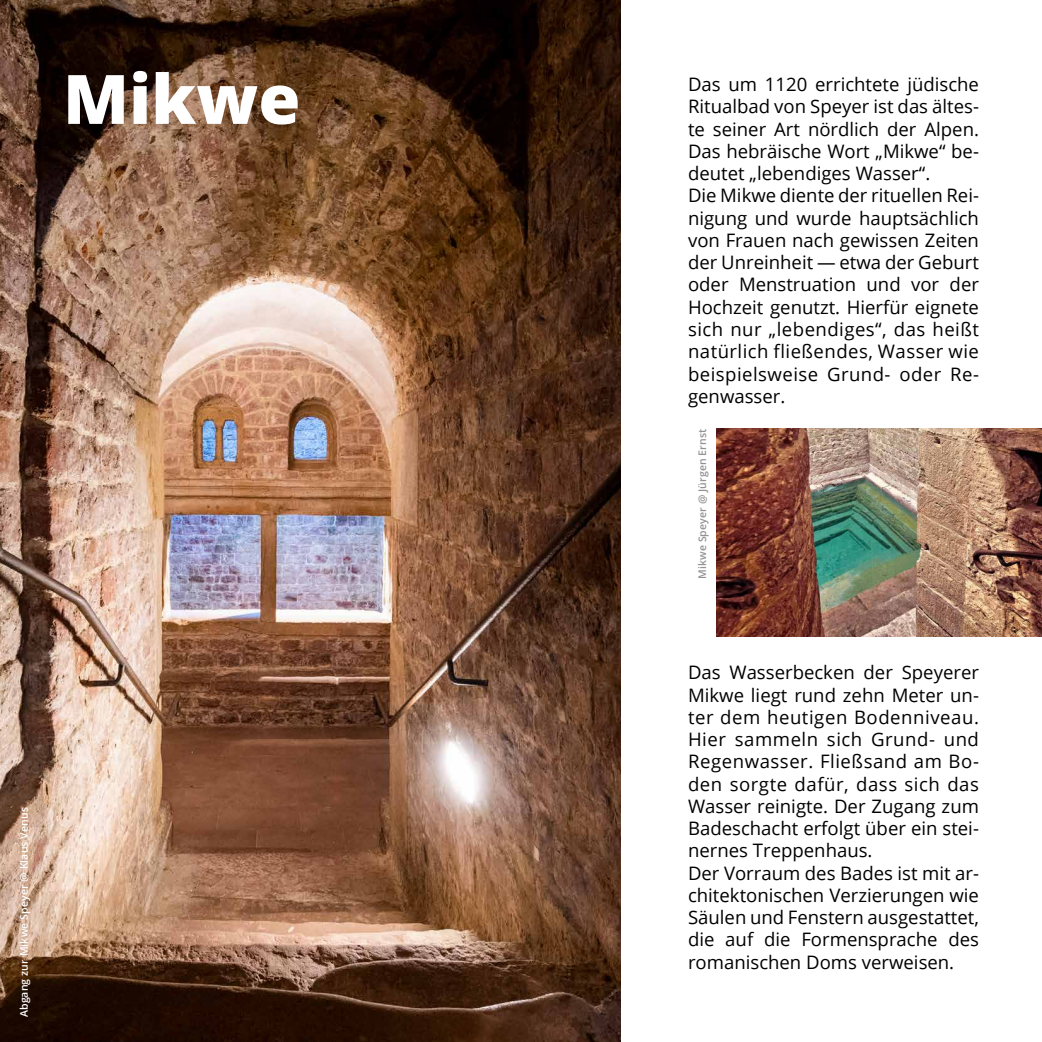
<style>
.page{position:relative;width:1042px;height:1042px;background:#fff}
.page>*{position:absolute;margin:0;border:0;box-sizing:border-box;transform-origin:0 0}
.t1{font:800 68.25px "Open Sans";color:#fff}
.t2{font:18.55px/22.2px "Open Sans";color:#000}
.t3{font:600 10.5px "Open Sans";letter-spacing:.01em;color:#fff}
.t4{font:600 10.5px "Open Sans";letter-spacing:.01em;color:#929292}
</style>
<div class="page">
<img style="left:0;top:0;width:620px;height:1042px">
<img style="left:716px;top:429px;width:326px;height:208px">
<h1 class="t1" style="left:63px;top:47px;width:239px">Mikwe</h1>
<p class="t3" style="left:17px;top:1017px;width:212px;rotate:-90deg">Abgang zur Mikwe Speyer @ Klaus Venus</p>
<p class="t2" style="left:688px;top:73px;width:292px">Das um 1120 errichtete jüdische<br>Ritualbad von Speyer ist das ältes&shy;te seiner Art nördlich der Alpen.<br>Das hebräische Wort „Mikwe“ be&shy;deutet „lebendiges Wasser“.<br>Die Mikwe diente der rituellen Rei&shy;nigung und wurde hauptsächlich von Frauen nach gewissen Zeiten der Unreinheit — etwa der Geburt oder Menstruation und vor der<br>Hochzeit genutzt. Hierfür eignete sich nur „lebendiges“, das heißt natürlich fließendes, Wasser wie beispielsweise Grund- oder Re&shy;genwasser.</p>
<p class="t4" style="left:695px;top:579px;width:152px;rotate:-90deg">Mikwe Speyer @ Jürgen Ernst</p>
<p class="t2" style="left:688px;top:661px;width:292px">Das Wasserbecken der Speyerer<br>Mikwe liegt rund zehn Meter un&shy;ter dem heutigen Bodenniveau.<br>Hier sammeln sich Grund- und<br>Regenwasser. Fließsand am Bo&shy;den sorgte dafür, dass sich das<br>Wasser reinigte. Der Zugang zum<br>Badeschacht erfolgt über ein stei&shy;nernes Treppenhaus.<br>Der Vorraum des Bades ist mit ar&shy;chitektonischen Verzierungen wie<br>Säulen und Fenstern ausgestattet, die auf die Formensprache des romanischen Doms verweisen.</p>
</div>
